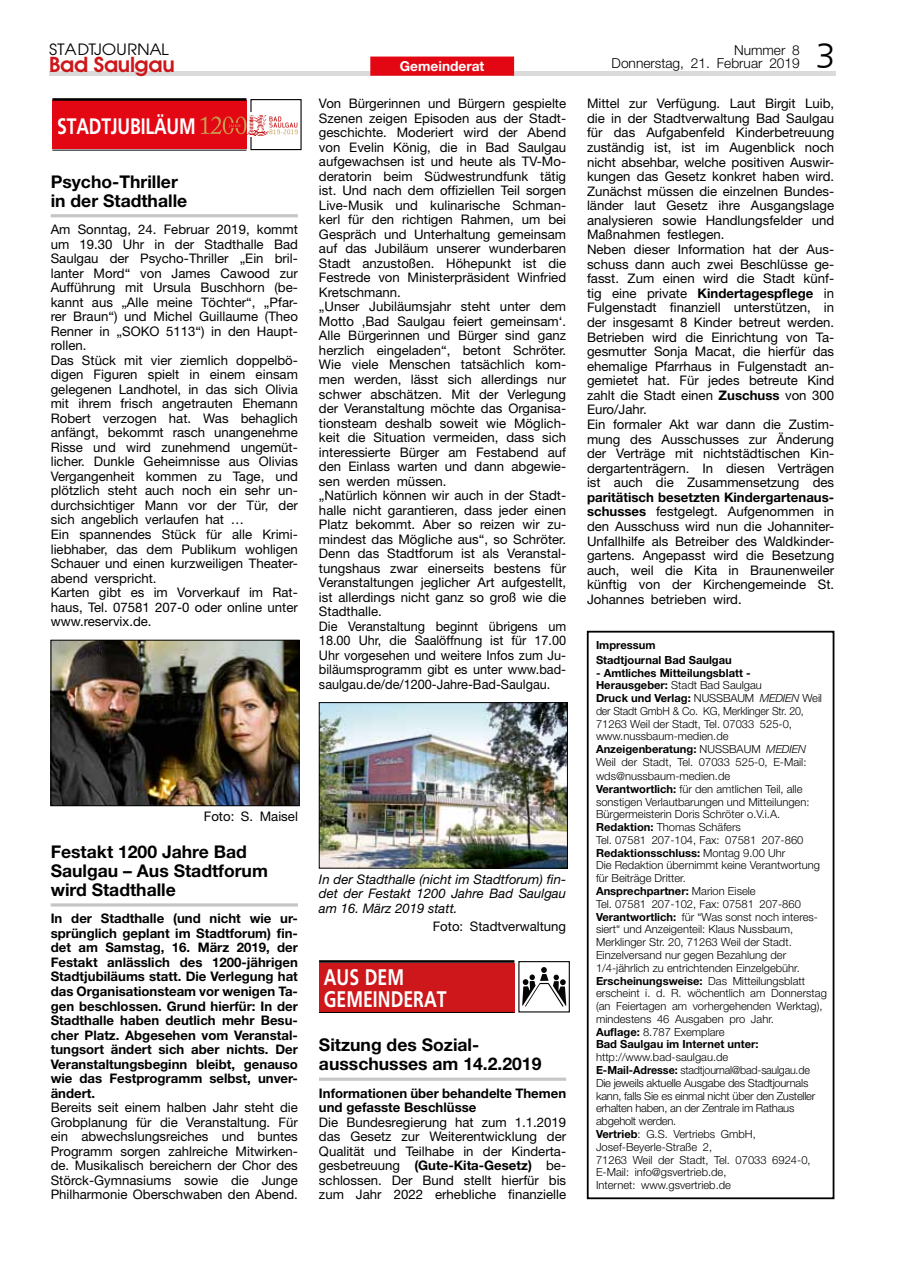
<style>
.page{position:relative;width:902px;height:1280px;background:#fff}
.page>*{position:absolute;margin:0;border:0;box-sizing:border-box;transform-origin:0 0}
.t1{font:300 35.1px "Frutiger";color:#000}
.t2{font:700 22.5px/21.9px "Frutiger";color:#fff;scale:.78 1}
.t3{font:700 22.35px "Frutiger";letter-spacing:-.01em;color:#fff;scale:.78 1}
.t4{font:600 21.45px "Avant Garde Two BQ";letter-spacing:-.02em;color:#cd171a}
.t5{font:700 17.55px/19.4px "Helvetica Neue";color:#000}
.t6{font:16.35px "Avant Garde Two BQ";color:#000;scale:1.08 1}
.t7{font:300 13.65px "Helvetica Neue";color:#000}
.t8{font:700 13.65px "Helvetica Neue";color:#fff}
.t9{font:13.2px/14.5px "Helvetica Neue";color:#000}
.t10{font:700 13.2px/14.5px "Helvetica Neue";color:#000;text-align:justify}
.t11{font:italic 13.2px/14.5px "Helvetica Neue";color:#000;text-align:justify}
.t12{font:300 11.1px/12.8px "Helvetica Neue";color:#000}
.t13{font:300 11.1px/12.8px "Helvetica Neue";letter-spacing:-.02em;color:#000}
.t14{font:700 11.1px/14.9px "Helvetica Neue";color:#000}
.s1{font-weight:700}
.s2{font-style:italic}
</style>
<div class="page">
<div style="left:49px;top:71px;width:786px;height:5px;background:#dadada"></div>
<div style="left:370px;top:57px;width:144px;height:19px;background:#e30613"></div>
<hr style="left:51px;top:214px;width:247px;height:3px;background:#c6c6c6">
<hr style="left:51px;top:903px;width:247px;height:3px;background:#c6c6c6">
<div style="left:52px;top:100px;width:194px;height:49px;background:#e30613"></div>
<hr style="left:52px;top:98px;width:194px;height:3px;background:#000">
<hr style="left:52px;top:150px;width:194px;height:1px;background:#000">
<div style="left:250px;top:99px;width:51px;height:51px;border:1px solid #000"></div>
<div style="left:249px;top:113px;width:12px;height:24px;background:#fff"></div>
<svg style="left:200px;top:115px;width:97px;height:21px"></svg>
<img style="left:53px;top:642px;width:244px;height:162px">
<div style="left:51px;top:640px;width:248px;height:166px;border:1px solid #000"></div>
<svg style="left:319px;top:1077px;width:247px;height:4px"></svg>
<img style="left:321px;top:704px;width:244px;height:162px">
<div style="left:319px;top:702px;width:248px;height:166px;border:1px solid #000"></div>
<div style="left:518px;top:961px;width:52px;height:51px;border:1px solid #070606"></div>
<svg style="left:522px;top:967px;width:44px;height:39px"></svg>
<hr style="left:319px;top:960px;width:195px;height:3px;background:#000">
<div style="left:319px;top:963px;width:195px;height:50px;background:#cd171a"></div>
<hr style="left:319px;top:1012px;width:195px;height:1px;background:#000">
<div style="left:586px;top:631px;width:248px;height:568px;border:2px solid #000"></div>
<p class="t6" style="left:49px;top:40px;width:112px">STADTJOURNAL</p>
<h3 class="t4" style="left:49px;top:52px;width:127px">Bad Saulgau</h3>
<h3 class="t3" style="left:57px;top:113px;width:179px">STADTJUBILÄUM</h3>
<h3 class="t5" style="left:51px;top:171px;width:138px">Psycho-Thriller in der Stadthalle</h3>
<p class="t9" style="left:51px;top:222px;width:249px">Am Sonntag, 24. Februar 2019, kommt um 19.30 Uhr in der Stadthalle Bad Saulgau der Psycho-Thriller „Ein bril&shy;lanter Mord“ von James Cawood zur Aufführung mit Ursula Buschhorn (be&shy;kannt aus „Alle meine Töchter“, „Pfar&shy;rer Braun“) und Michel Guillaume (Theo Renner in „SOKO 5113“) in den Haupt&shy;rollen.<br>Das Stück mit vier ziemlich doppelbö&shy;digen Figuren spielt in einem einsam gelegenen Landhotel, in das sich Olivia mit ihrem frisch angetrauten Ehemann Robert verzogen hat. Was behaglich anfängt, bekommt rasch unangenehme Risse und wird zunehmend ungemüt&shy;licher. Dunkle Geheimnisse aus Olivias Vergangenheit kommen zu Tage, und plötzlich steht auch noch ein sehr un&shy;durchsichtiger Mann vor der Tür, der sich angeblich verlaufen hat …<br>Ein spannendes Stück für alle Krimi&shy;liebhaber, das dem Publikum wohligen Schauer und einen kurzweiligen Theater&shy;abend verspricht.<br>Karten gibt es im Vorverkauf im Rat&shy;haus, Tel. 07581 207-0 oder online unter www.reservix.de.</p>
<p class="t9" style="left:204px;top:809px;width:96px">Foto: S. Maisel</p>
<h3 class="t5" style="left:51px;top:841px;width:219px">Festakt 1200 Jahre Bad<br>Saulgau – Aus Stadtforum wird Stadthalle</h3>
<p class="t10" style="left:51px;top:911px;width:249px">In der Stadthalle (und nicht wie ur&shy;sprünglich geplant im Stadtforum) fin&shy;det am Samstag, 16. März 2019, der Festakt anlässlich des 1200-jährigen Stadtjubiläums statt. Die Verlegung hat das Organisationsteam vor wenigen Ta&shy;gen beschlossen. Grund hierfür: In der Stadthalle haben deutlich mehr Besu&shy;cher Platz. Abgesehen vom Veranstal&shy;tungsort ändert sich aber nichts. Der Veranstaltungsbeginn bleibt, genauso wie das Festprogramm selbst, unver&shy;ändert.</p>
<p class="t9" style="left:51px;top:1100px;width:249px;text-align:justify">Bereits seit einem halben Jahr steht die Grobplanung für die Veranstaltung. Für ein abwechslungsreiches und buntes Programm sorgen zahlreiche Mitwirken&shy;de. Musikalisch bereichern der Chor des Störck-Gymnasiums sowie die Junge Philharmonie Oberschwaben den Abend.</p>
<p class="t7" style="left:734px;top:41px;width:67px">Nummer 8</p>
<p class="t8" style="left:400px;top:57px;width:86px">Gemeinderat</p>
<p class="t7" style="left:611px;top:55px;width:190px">Donnerstag, 21. Februar 2019</p>
<h1 class="t1" style="left:815px;top:36px;width:21px">3</h1>
<p class="t9" style="left:319px;top:96px;width:249px">Von Bürgerinnen und Bürgern gespielte Szenen zeigen Episoden aus der Stadt&shy;geschichte. Moderiert wird der Abend von Evelin König, die in Bad Saulgau aufgewachsen ist und heute als TV-Mo&shy;deratorin beim Südwestrundfunk tätig ist. Und nach dem offiziellen Teil sorgen Live-Musik und kulinarische Schman&shy;kerl für den richtigen Rahmen, um bei Gespräch und Unterhaltung gemeinsam auf das Jubiläum unserer wunderbaren Stadt anzustoßen. Höhepunkt ist die Festrede von Ministerpräsident Winfried Kretschmann.<br>„Unser Jubiläumsjahr steht unter dem Motto ‚Bad Saulgau feiert gemeinsam‘.<br>Alle Bürgerinnen und Bürger sind ganz herzlich eingeladen“, betont Schröter.<br>Wie viele Menschen tatsächlich kom&shy;men werden, lässt sich allerdings nur schwer abschätzen. Mit der Verlegung der Veranstaltung möchte das Organisa&shy;tionsteam deshalb soweit wie Möglich&shy;keit die Situation vermeiden, dass sich interessierte Bürger am Festabend auf den Einlass warten und dann abgewie&shy;sen werden müssen.<br>„Natürlich können wir auch in der Stadt&shy;halle nicht garantieren, dass jeder einen Platz bekommt. Aber so reizen wir zu&shy;mindest das Mögliche aus“, so Schröter.<br>Denn das Stadtforum ist als Veranstal&shy;tungshaus zwar einerseits bestens für Veranstaltungen jeglicher Art aufgestellt, ist allerdings nicht ganz so groß wie die Stadthalle.<br>Die Veranstaltung beginnt übrigens um 18.00 Uhr, die Saalöffnung ist für 17.00<br>Uhr vorgesehen und weitere Infos zum Ju&shy;biläumsprogramm gibt es unter www.bad&shy;saulgau.de/de/1200-Jahre-Bad-Saulgau.</p>
<p class="t11" style="left:319px;top:871px;width:249px">In der Stadthalle (nicht im Stadtforum) fin&shy;det der Festakt 1200 Jahre Bad Saulgau am 16. März 2019 statt.</p>
<p class="t9" style="left:432px;top:919px;width:135px">Foto: Stadtverwaltung</p>
<h2 class="t2" style="left:324px;top:966px;width:159px">AUS DEM<br>GEMEINDERAT</h2>
<h3 class="t5" style="left:319px;top:1035px;width:224px">Sitzung des Sozial&shy;ausschusses am 14.2.2019</h3>
<p class="t10" style="left:319px;top:1085px;width:249px">Informationen über behandelte Themen und gefasste Beschlüsse</p>
<p class="t9" style="left:319px;top:1114px;width:249px;text-align:justify">Die Bundesregierung hat zum 1.1.2019 das Gesetz zur Weiterentwicklung der Qualität und Teilhabe in der Kinderta&shy;gesbetreuung <span class="s1">(Gute-Kita-Gesetz)</span> be&shy;schlossen. Der Bund stellt hierfür bis zum Jahr 2022 erhebliche finanzielle</p>
<p class="t9" style="left:587px;top:96px;width:249px">Mittel zur Verfügung. Laut Birgit Luib, die in der Stadtverwaltung Bad Saulgau für das Aufgabenfeld Kinderbetreuung zuständig ist, ist im Augenblick noch nicht absehbar, welche positiven Auswir&shy;kungen das Gesetz konkret haben wird.<br>Zunächst müssen die einzelnen Bundes&shy;länder laut Gesetz ihre Ausgangslage analysieren sowie Handlungsfelder und Maßnahmen festlegen.<br>Neben dieser Information hat der Aus&shy;schuss dann auch zwei Beschlüsse ge&shy;fasst. Zum einen wird die Stadt künf&shy;tig eine private <span class="s1">Kindertagespflege</span> in Fulgenstadt finanziell unterstützen, in der insgesamt 8 Kinder betreut werden.<br>Betrieben wird die Einrichtung von Ta&shy;gesmutter Sonja Macat, die hierfür das ehemalige Pfarrhaus in Fulgenstadt an&shy;gemietet hat. Für jedes betreute Kind zahlt die Stadt einen <span class="s1">Zuschuss</span> von 300<br>Euro/Jahr.<br>Ein formaler Akt war dann die Zustim&shy;mung des Ausschusses zur Änderung der Verträge mit nichtstädtischen Kin&shy;dergartenträgern. In diesen Verträgen ist auch die Zusammensetzung des</p>
<p class="t9" style="left:587px;top:490px;width:249px;text-align:justify"><span class="s1">paritätisch besetzten Kindergartenaus&shy;schusses</span> festgelegt. Aufgenommen in den Ausschuss wird nun die Johanniter-Unfallhilfe als Betreiber des Waldkinder&shy;gartens. Angepasst wird die Besetzung auch, weil die Kita in Braunenweiler künftig von der Kirchengemeinde St.<br>Johannes betrieben wird.</p>
<p class="t14" style="left:596px;top:637px;width:137px">Impressum<br>Stadtjournal Bad Saulgau</p>
<p class="t12" style="left:596px;top:666px;width:227px"><span class="s1">- Amtliches Mitteilungsblatt - Herausgeber:</span> Stadt Bad Saulgau<br><span class="s1">Druck und Verlag:</span> NUSSBAUM <span class="s2">MEDIEN</span> Weil der Stadt GmbH &amp; Co. KG, Merklinger Str. 20, 71263 Weil der Stadt, Tel. 07033 525-0, www.nussbaum-medien.de <span class="s1">Anzeigenberatung:</span> NUSSBAUM <span class="s2">MEDIEN </span>Weil der Stadt, Tel. 07033 525-0, E-Mail:</p>
<p class="t12" style="left:596px;top:769px;width:232px">wds@nussbaum-medien.de<br><span class="s1">Verantwortlich:</span> für den amtlichen Teil, alle sonstigen Verlautbarungen und Mitteilungen:<br>Bürgermeisterin Doris Schröter o.V.i.A.<br><span class="s1">Redaktion:</span> Thomas Schäfers<br>Tel. 07581 207-104, Fax: 07581 207-860<br><span class="s1">Redaktionsschluss:</span> Montag 9.00 Uhr<br>Die Redaktion übernimmt keine Verantwortung für Beiträge Dritter.<br><span class="s1">Ansprechpartner:</span> Marion Eisele<br>Tel. 07581 207-102, Fax: 07581 207-860<br><span class="s1">Verantwortlich:</span> für “Was sonst noch interes&shy;siert“ und Anzeigenteil: Klaus Nussbaum, Merklinger Str. 20, 71263 Weil der Stadt.<br>Einzelversand nur gegen Bezahlung der 1/4-jährlich zu entrichtenden Einzelgebühr.<br><span class="s1">Erscheinungsweise:</span> Das Mitteilungsblatt erscheint i. d. R. wöchentlich am Donnerstag (an Feiertagen am vorhergehenden Werktag), mindestens 46 Ausgaben pro Jahr.<br><span class="s1">Auflage:</span> 8.787 Exemplare<br><span class="s1">Bad Saulgau im Internet unter:</span></p>
<p class="t13" style="left:596px;top:1051px;width:221px">http://www.bad-saulgau.de<br><span class="s1">E-Mail-Adresse:</span> stadtjournal@bad-saulgau.de Die jeweils aktuelle Ausgabe des Stadtjournals kann, falls Sie es einmal nicht über den Zusteller erhalten haben, an der Zentrale im Rathaus abgeholt werden.<br><span class="s1">Vertrieb</span>: G.S. Vertriebs GmbH, Josef-Beyerle-Straße 2,<br>71263 Weil der Stadt, Tel. 07033 6924-0, E-Mail: info@gsvertrieb.de,<br>Internet: www.gsvertrieb.de</p>
</div>
